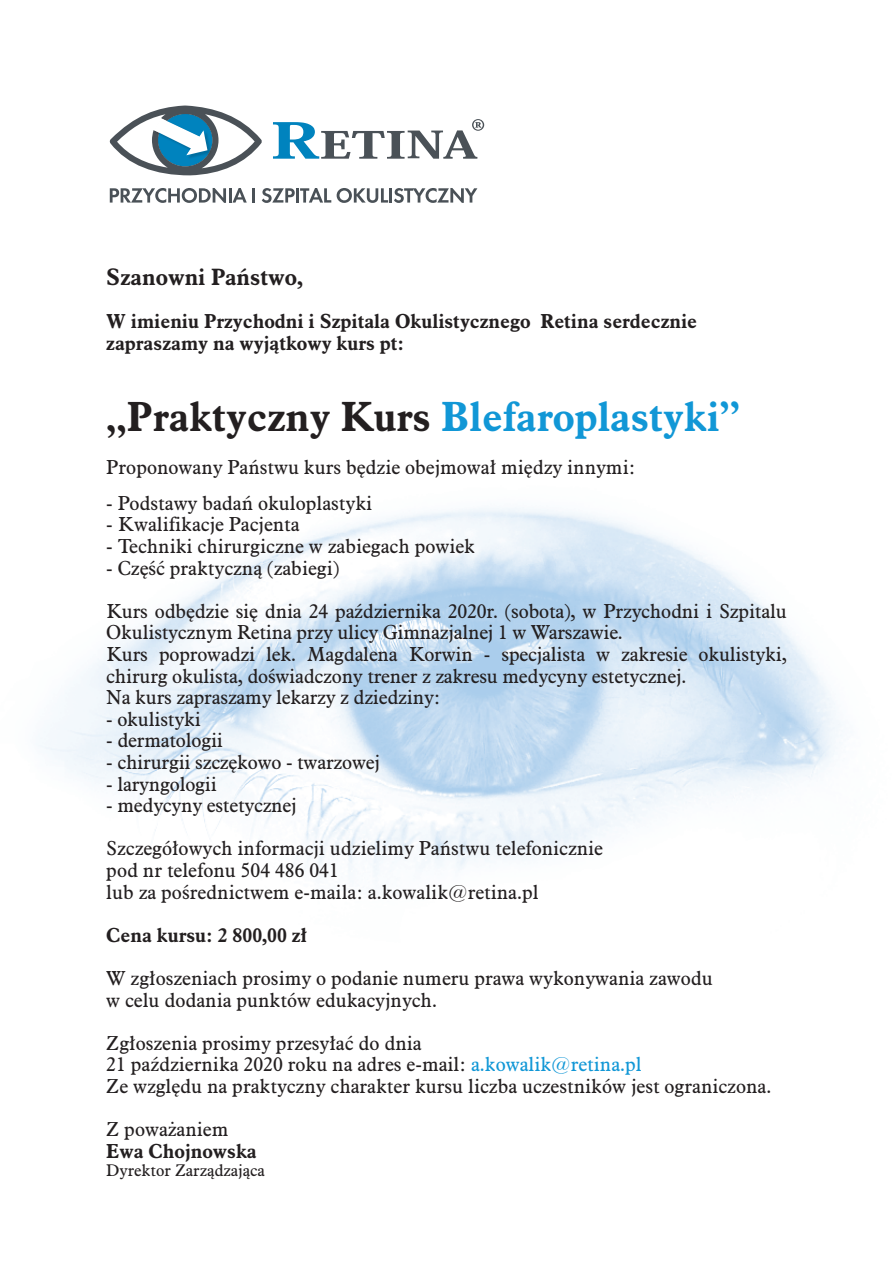
<style>
.page{position:relative;width:893px;height:1263px;background:#fff}
.page>*{position:absolute;margin:0;border:0;box-sizing:border-box;transform-origin:0 0}
.t1{font:700 37.5px "Aldine 721 PL";color:#1197d6}
.t2{font:700 21px "Aldine 721 PL";color:#231f20}
.t3{font:18px/21.6px "Aldine 721 PL";color:#231f20}
.t4{font:700 18px/21.6px "Aldine 721 PL";color:#231f20}
.t5{font:15px "Aldine 721 PL";color:#231f20}
.s1{color:#231f20}
.s2{color:#1197d6}
</style>
<div class="page">
<img style="left:38px;top:507px;width:804px;height:374px">
<svg style="left:109px;top:106px;width:153px;height:69px"></svg>
<svg style="left:273px;top:119px;width:211px;height:40px"></svg>
<svg style="left:110px;top:188px;width:137px;height:15px"></svg>
<svg style="left:253px;top:188px;width:2px;height:15px"></svg>
<svg style="left:262px;top:188px;width:69px;height:15px"></svg>
<svg style="left:337px;top:188px;width:51px;height:15px"></svg>
<hr style="left:389px;top:188px;width:3px;height:15px;background:#4a5157">
<svg style="left:394px;top:188px;width:83px;height:15px"></svg>
<p class="t2" style="left:106px;top:263px;width:198px">Szanowni Państwo,</p>
<p class="t4" style="left:106px;top:310px;width:592px">W imieniu Przychodni i Szpitala Okulistycznego Retina serdecznie zapraszamy na wyjątkowy kurs pt:</p>
<h1 class="t1" style="left:106px;top:391px;width:635px"><span class="s1">„Praktyczny Kurs</span> Blefaroplastyki”</h1>
<p class="t3" style="left:106px;top:456px;width:531px">Proponowany Państwu kurs będzie obejmował między innymi:</p>
<p class="t3" style="left:106px;top:492px;width:268px">- Podstawy badań okuloplastyki</p>
<p class="t3" style="left:106px;top:513px;width:195px">- Kwalifikacje Pacjenta</p>
<p class="t3" style="left:106px;top:535px;width:370px">- Techniki chirurgiczne w zabiegach powiek</p>
<p class="t3" style="left:106px;top:557px;width:235px">- Część praktyczną (zabiegi)</p>
<p class="t3" style="left:106px;top:600px;width:682px">Kurs odbędzie się dnia 24 października 2020r. (sobota), w Przychodni i Szpitalu Okulistycznym Retina przy ulicy Gimnazjalnej 1 w Warszawie.<br>Kurs poprowadzi lek. Magdalena Korwin - specjalista w zakresie okulistyki, chirurg okulista, doświadczony trener z zakresu medycyny estetycznej.<br>Na kurs zapraszamy lekarzy z dziedziny:</p>
<p class="t3" style="left:106px;top:708px;width:96px">- okulistyki</p>
<p class="t3" style="left:106px;top:729px;width:118px">- dermatologii</p>
<p class="t3" style="left:106px;top:751px;width:275px">- chirurgii szczękowo - twarzowej</p>
<p class="t3" style="left:106px;top:773px;width:112px">- laryngologii</p>
<p class="t3" style="left:106px;top:794px;width:192px">- medycyny estetycznej</p>
<p class="t3" style="left:106px;top:837px;width:498px">Szczegółowych informacji udzielimy Państwu telefonicznie pod nr telefonu 504 486 041<br>lub za pośrednictwem e-maila: a.kowalik@retina.pl</p>
<p class="t4" style="left:106px;top:924px;width:203px">Cena kursu: 2 800,00 zł</p>
<p class="t3" style="left:106px;top:967px;width:608px">W zgłoszeniach prosimy o podanie numeru prawa wykonywania zawodu w celu dodania punktów edukacyjnych.</p>
<p class="t3" style="left:106px;top:1032px;width:666px">Zgłoszenia prosimy przesyłać do dnia<br>21 października 2020 roku na adres e-mail: <span class="s2">a.kowalik@retina.pl<br></span>Ze względu na praktyczny charakter kursu liczba uczestników jest ograniczona.</p>
<p class="t3" style="left:106px;top:1118px;width:124px">Z poważaniem</p>
<p class="t4" style="left:106px;top:1140px;width:152px">Ewa Chojnowska</p>
<p class="t5" style="left:106px;top:1160px;width:160px">Dyrektor Zarządzająca</p>
</div>
